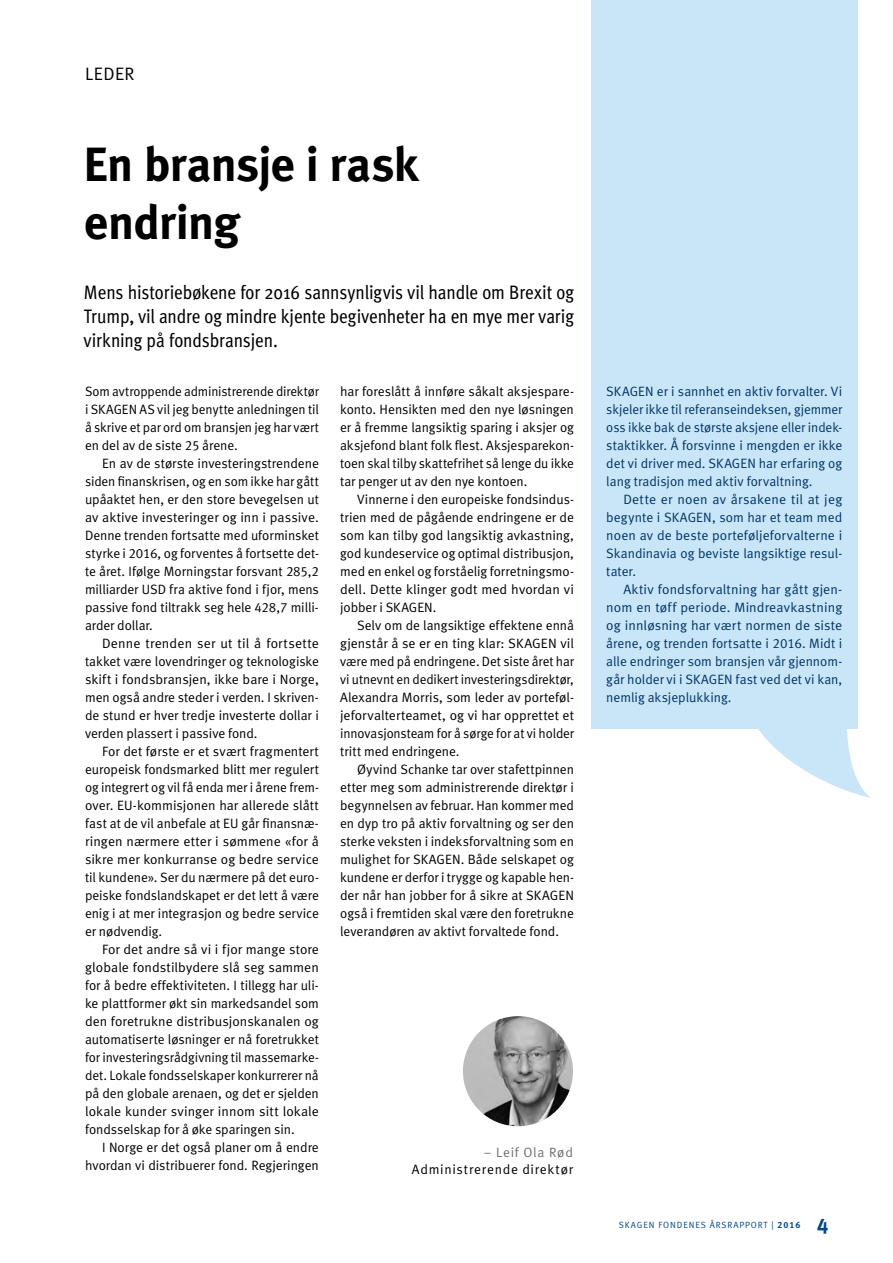
<style>
.page{position:relative;width:893px;height:1263px;background:#fff}
.page>*{position:absolute;margin:0;border:0;box-sizing:border-box;transform-origin:0 0}
.t1{font:48px/57.6px "Meta Bold LF";letter-spacing:-.015em;color:#000}
.t2{font:21px "Meta Bold LF";color:#00498d}
.t3{font:19.5px/24px "Meta Cond";color:#000;text-align:justify}
.t4{font:18px "Meta Normal LF";letter-spacing:.025em;color:#000}
.t5{font:13.5px/18px "Meta Normal LF";color:#000;text-align:justify}
.t6{font:13.5px/18px "Meta Normal LF";color:#003365;text-align:justify}
.t7{font:13.5px "Meta Normal LF";letter-spacing:.055em;color:#000}
.t8{font:13.5px "Meta Normal LF";letter-spacing:.06em;color:#706f6f}
.t9{font:9px "Meta Normal LF";letter-spacing:.1em;color:#00498d}
.s1{font-family:"Meta Bold LF"}
</style>
<div class="page">
<img style="left:463px;top:1016px;width:110px;height:110px;border-radius:55px">
<div style="left:591px;top:0;width:266px;height:728px;background:#c9e6f9"></div>
<svg style="left:734px;top:560px;width:137px;height:238px"></svg>
<h3 class="t4" style="left:85px;top:63px;width:51px">LEDER</h3>
<h1 class="t1" style="left:84px;top:134px;width:336px">En bransje i rask endring</h1>
<h3 class="t3" style="left:84px;top:280px;width:491px">Mens historiebøkene for 2016 sannsynligvis vil handle om Brexit og Trump, vil andre og mindre kjente begivenheter ha en mye mer varig virkning på fondsbransjen.</h3>
<p class="t5" style="left:85px;top:382px;width:235px">Som avtroppende administrerende direktør i SKAGEN AS vil jeg benytte anledningen til å skrive et par ord om bransjen jeg har vært en del av de siste 25 årene.</p>
<p class="t5" style="left:85px;top:454px;width:235px;text-indent:17px">En av de største investeringstrendene siden finanskrisen, og en som ikke har gått upåaktet hen, er den store bevegelsen ut av aktive investeringer og inn i passive.<br>Denne trenden fortsatte med uforminsket styrke i 2016, og forventes å fortsette det&shy;te året. Ifølge Morningstar forsvant 285,2 milliarder USD fra aktive fond i fjor, mens passive fond tiltrakk seg hele 428,7 milli&shy;arder dollar.</p>
<p class="t5" style="left:85px;top:634px;width:235px;text-indent:17px">Denne trenden ser ut til å fortsette takket være lovendringer og teknologiske skift i fondsbransjen, ikke bare i Norge, men også andre steder i verden. I skriven&shy;de stund er hver tredje investerte dollar i verden plassert i passive fond.</p>
<p class="t5" style="left:85px;top:742px;width:235px;text-indent:17px">For det første er et svært fragmentert europeisk fondsmarked blitt mer regulert og integrert og vil få enda mer i årene frem&shy;over. EU-kommisjonen har allerede slått fast at de vil anbefale at EU går finansnæ&shy;ringen nærmere etter i sømmene «for å sikre mer konkurranse og bedre service til kundene». Ser du nærmere på det euro&shy;peiske fondslandskapet er det lett å være enig i at mer integrasjon og bedre service er nødvendig.</p>
<p class="t5" style="left:85px;top:940px;width:235px;text-indent:17px">For det andre så vi i fjor mange store globale fondstilbydere slå seg sammen for å bedre effektiviteten. I tillegg har uli&shy;ke plattformer økt sin markedsandel som den foretrukne distribusjonskanalen og automatiserte løsninger er nå foretrukket for investeringsrådgivning til massemarke&shy;det. Lokale fondsselskaper konkurrerer nå på den globale arenaen, og det er sjelden lokale kunder svinger innom sitt lokale fondsselskap for å øke sparingen sin.</p>
<p class="t5" style="left:85px;top:1138px;width:235px;text-align:right">I Norge er det også planer om å endre hvordan vi distribuerer fond. Regjeringen</p>
<p class="t5" style="left:340px;top:382px;width:235px">har foreslått å innføre såkalt aksjespare&shy;konto. Hensikten med den nye løsningen er å fremme langsiktig sparing i aksjer og aksjefond blant folk flest. Aksjesparekon&shy;toen skal tilby skattefrihet så lenge du ikke tar penger ut av den nye kontoen.</p>
<p class="t5" style="left:340px;top:490px;width:235px;text-indent:17px">Vinnerne i den europeiske fondsindus&shy;trien med de pågående endringene er de som kan tilby god langsiktig avkastning, god kundeservice og optimal distribusjon, med en enkel og forståelig forretningsmo&shy;dell. Dette klinger godt med hvordan vi jobber i SKAGEN.</p>
<p class="t5" style="left:340px;top:616px;width:235px;text-indent:17px">Selv om de langsiktige effektene ennå gjenstår å se er en ting klar: SKAGEN vil være med på endringene. Det siste året har vi utnevnt en dedikert investeringsdirektør, Alexandra Morris, som leder av porteføl&shy;jeforvalterteamet, og vi har opprettet et innovasjonsteam for å sørge for at vi holder tritt med endringene.</p>
<p class="t5" style="left:340px;top:760px;width:235px;text-indent:17px">Øyvind Schanke tar over stafettpinnen etter meg som administrerende direktør i begynnelsen av februar. Han kommer med en dyp tro på aktiv forvaltning og ser den sterke veksten i indeksforvaltning som en mulighet for SKAGEN. Både selskapet og kundene er derfor i trygge og kapable hen&shy;der når han jobber for å sikre at SKAGEN også i fremtiden skal være den foretrukne leverandøren av aktivt forvaltede fond.</p>
<p class="t8" style="left:484px;top:1144px;width:91px">– Leif Ola Rød</p>
<p class="t7" style="left:412px;top:1161px;width:163px">Administrerende direktør</p>
<p class="t6" style="left:606px;top:382px;width:238px">SKAGEN er i sannhet en aktiv forvalter. Vi skjeler ikke til referanseindeksen, gjemmer oss ikke bak de største aksjene eller indek&shy;staktikker. Å forsvinne i mengden er ikke det vi driver med. SKAGEN har erfaring og lang tradisjon med aktiv forvaltning.</p>
<p class="t6" style="left:606px;top:490px;width:237px;text-indent:17px">Dette er noen av årsakene til at jeg begynte i SKAGEN, som har et team med noen av de beste porteføljeforvalterne i Skandinavia og beviste langsiktige resul&shy;tater.</p>
<p class="t6" style="left:606px;top:580px;width:238px;text-indent:17px">Aktiv fondsforvaltning har gått gjen&shy;nom en tøff periode. Mindreavkastning og innløsning har vært normen de siste årene, og trenden fortsatte i 2016. Midt i alle endringer som bransjen vår gjennom&shy;går holder vi i SKAGEN fast ved det vi kan, nemlig aksjeplukking.</p>
<p class="t9" style="left:619px;top:1220px;width:183px">SKAGEN FONDENES ÅRSRAPPORT | <span class="s1">2016</span></p>
<h2 class="t2" style="left:817px;top:1212px;width:13px">4</h2>
</div>
